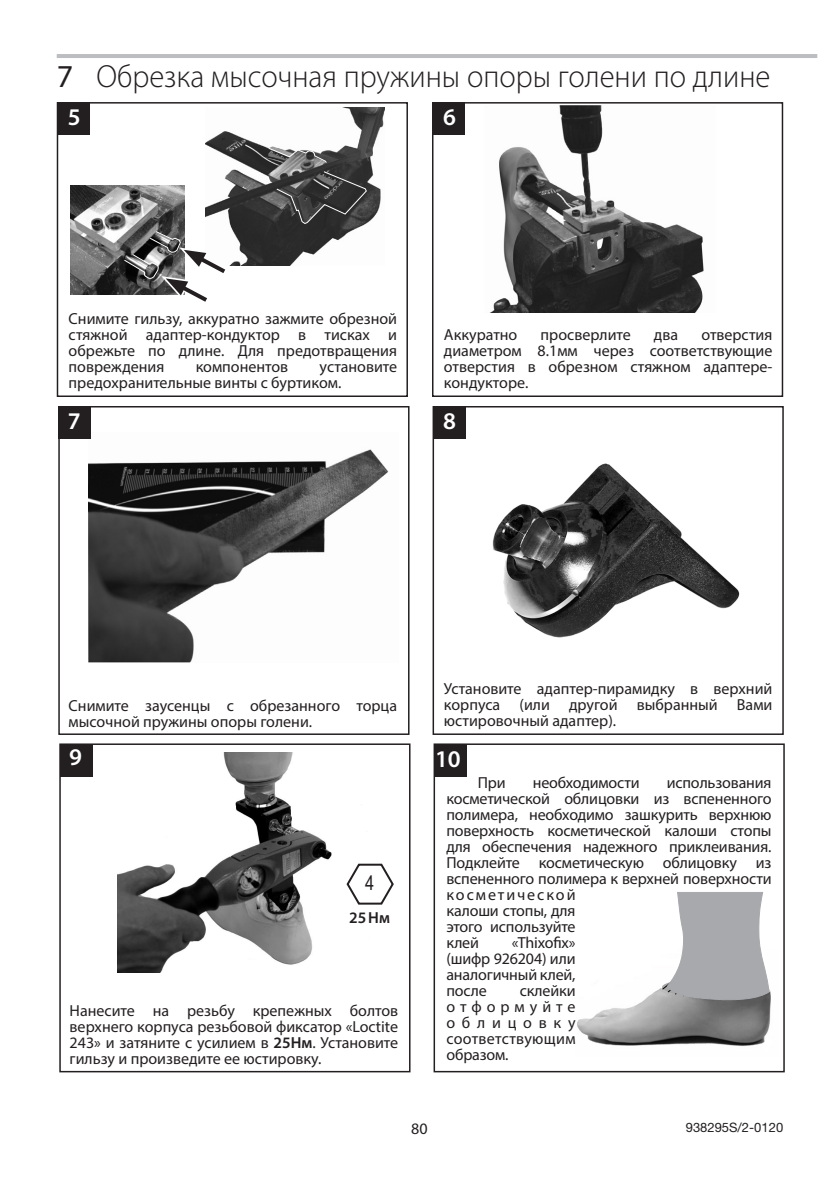
<style>
.page{position:relative;width:840px;height:1191px;background:#fff}
.page>*{position:absolute;margin:0;border:0;box-sizing:border-box;transform-origin:0 0}
.MG-Head1_Manual_Numb{font:300 32px "Myriad Pro";color:#231f20;scale:.96 1}
.MG-Assembly_Box__Aut{font:600 24px "Myriad Pro";color:#fff}
.t1{font:20px "Arial Narrow";color:#231f20}
.MG-Box_Text__8pt__3p{font:16px/16px "Myriad Pro";letter-spacing:-.005em;color:#231f20;text-align:justify}
.t2{font:600 16px "Myriad Pro";color:#231f20}
.t3{font:13px "Helvetica Neue";color:#231f20}
.s1{font-weight:400}
.s2{color:#231f20}
.s3{font-weight:600}
</style>
<div class="page">
<img style="left:491px;top:105px;width:213px;height:207px">
<img style="left:70px;top:186px;width:114px;height:109px">
<img style="left:205px;top:107px;width:179px;height:159px">
<svg style="left:275px;top:170px;width:92px;height:55px;background:#444"></svg>
<svg style="left:267px;top:147px;width:60px;height:17px"></svg>
<svg style="left:123px;top:230px;width:106px;height:72px"></svg>
<img style="left:88px;top:449px;width:301px;height:213px">
<img style="left:492px;top:463px;width:248px;height:175px">
<img style="left:118px;top:752px;width:214px;height:221px">
<img style="left:577px;top:988px;width:194px;height:58px">
<svg style="left:661px;top:892px;width:108px;height:108px"></svg>
<hr style="left:57px;top:54px;width:759px;height:4px;background:#bcbdc0">
<svg style="left:346px;top:863px;width:48px;height:42px"></svg>
<div style="left:433px;top:743px;width:351px;height:329px;border:1px solid #231f20"></div>
<div style="left:59px;top:743px;width:351px;height:329px;border:1px solid #231f20"></div>
<div style="left:432px;top:406px;width:351px;height:329px;border:1px solid #231f20"></div>
<div style="left:432px;top:102px;width:350px;height:295px;border:1px solid #231f20"></div>
<div style="left:433px;top:744px;width:33px;height:33px;background:#231f20"></div>
<div style="left:57px;top:102px;width:351px;height:295px;border:1px solid #231f20"></div>
<div style="left:60px;top:744px;width:33px;height:33px;background:#231f20"></div>
<div style="left:58px;top:406px;width:351px;height:329px;border:1px solid #231f20"></div>
<div style="left:57px;top:102px;width:33px;height:33px;background:#231f20"></div>
<div style="left:433px;top:406px;width:33px;height:33px;background:#231f20"></div>
<div style="left:58px;top:406px;width:33px;height:33px;background:#231f20"></div>
<div style="left:432px;top:102px;width:33px;height:33px;background:#231f20"></div>
<h1 class="MG-Head1_Manual_Numb" style="left:57px;top:57px;width:744px"><span class="s1">7</span> Обрезка мысочная пружины опоры голени по длине</h1>
<h1 class="MG-Assembly_Box__Aut" style="left:68px;top:101px;width:20px">5<span class="s2">.</span></h1>
<h1 class="MG-Assembly_Box__Aut" style="left:443px;top:102px;width:20px">6<span class="s2">.</span></h1>
<p class="MG-Box_Text__8pt__3p" style="left:69px;top:310px;width:330px">Снимите гильзу, аккуратно зажмите обрезной стяжной адаптер-кондуктор в тисках и обрежьте по длине. Для предотвращения повреждения</p>
<p class="MG-Box_Text__8pt__3p" style="left:69px;top:358px;width:330px;text-indent:251px">установите предохранительные винты с буртиком.</p>
<p class="MG-Box_Text__8pt__3p" style="left:196px;top:358px;width:94px">компонентов</p>
<p class="MG-Box_Text__8pt__3p" style="left:443px;top:326px;width:75px">Аккуратно</p>
<p class="MG-Box_Text__8pt__3p" style="left:540px;top:326px;width:92px">просверлите</p>
<p class="MG-Box_Text__8pt__3p" style="left:653px;top:326px;width:26px">два</p>
<p class="MG-Box_Text__8pt__3p" style="left:443px;top:326px;width:330px;text-indent:257px">отверстия диаметром 8.1мм через соответствующие отверстия в обрезном стяжном адаптере&shy;кондукторе.</p>
<h1 class="MG-Assembly_Box__Aut" style="left:68px;top:406px;width:20px">7<span class="s2">.</span></h1>
<h1 class="MG-Assembly_Box__Aut" style="left:443px;top:406px;width:20px">8<span class="s2">.</span></h1>
<p class="MG-Box_Text__8pt__3p" style="left:69px;top:697px;width:330px">Снимите заусенцы с обрезанного торца мысочной пружины опоры голени.</p>
<p class="MG-Box_Text__8pt__3p" style="left:443px;top:680px;width:330px">Установите адаптер-пирамидку в верхний корпуса (или другой выбранный Вами юстировочный адаптер).</p>
<h1 class="MG-Assembly_Box__Aut" style="left:69px;top:742px;width:20px">9<span class="s2">.</span></h1>
<h1 class="MG-Assembly_Box__Aut" style="left:435px;top:743px;width:33px">10<span class="s2">.</span></h1>
<p class="t1" style="left:365px;top:868px;width:11px">4</p>
<p class="t2" style="left:349px;top:907px;width:42px">25Нм</p>
<p class="MG-Box_Text__8pt__3p" style="left:70px;top:1002px;width:330px">Нанесите на резьбу крепежных болтов верхнего корпуса резьбовой фиксатор «Loctite 243» и затяните с усилием в <span class="s3">25Нм</span>. Установите гильзу и произведите ее юстировку.</p>
<p class="MG-Box_Text__8pt__3p" style="left:477px;top:774px;width:29px">При</p>
<p class="MG-Box_Text__8pt__3p" style="left:532px;top:774px;width:108px">необходимости</p>
<p class="MG-Box_Text__8pt__3p" style="left:446px;top:774px;width:326px;text-align:left;text-indent:220px">использования косметической облицовки из вспененного полимера, необходимо зашкурить верхнюю поверхность косметической калоши стопы для обеспечения надежного приклеивания.<br>Подклейте косметическую облицовку из вспененного полимера к верхней поверхности косметической<br>калоши стопы, для<br>этого используйте<br>клей</p>
<p class="MG-Box_Text__8pt__3p" style="left:446px;top:934px;width:131px;text-indent:65px">«Thixofix» (шифр 926204) или аналогичный клей, после</p>
<p class="MG-Box_Text__8pt__3p" style="left:446px;top:982px;width:131px;text-indent:73px">склейки отформуйте облицовку соответствующим образом.</p>
<p class="MG-Box_Text__8pt__3p" style="left:411px;top:1120px;width:18px">80</p>
<p class="t3" style="left:685px;top:1119px;width:99px">938295S/2-0120</p>
</div>
